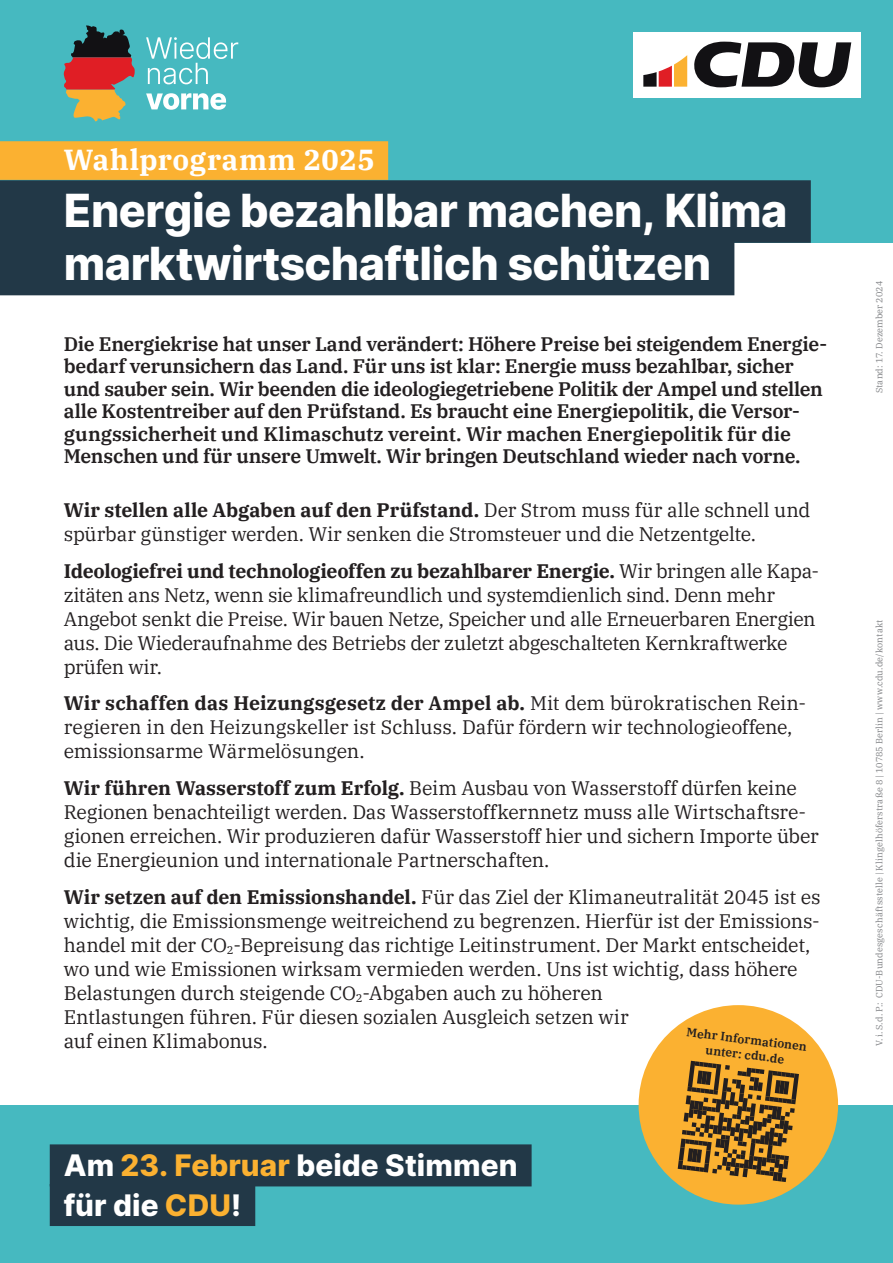
<style>
.page{position:relative;width:893px;height:1263px;background:#fff}
.page>*{position:absolute;margin:0;border:0;box-sizing:border-box;transform-origin:0 0}
.t1{font:45.75px/52.5px "Inter";letter-spacing:-.01em;color:#fff}
.t2{font:29.7px/39.6px "Inter";letter-spacing:.005em;color:#fff}
.t3{font:700 28.8px "IBM Plex Serif";letter-spacing:.02em;color:#fff}
.t4{font:19.5px/24px "IBM Plex Serif";letter-spacing:-.015em;color:#231f20}
.t5{font:600 19.5px/22.5px "IBM Plex Serif";letter-spacing:-.015em;color:#231f20}
.t6{font:600 12px/15px "IBM Plex Serif";color:#231f20;text-align:center}
.t7{font:9px "IBM Plex Serif";letter-spacing:.015em;color:#808285}
.s1{font-weight:700}
.s2{color:#fbb131}
</style>
<div class="page">
<div style="left:0;top:0;width:893px;height:243px;background:#46b9c0"></div>
<div style="left:0;top:141px;width:388px;height:39px;background:#fbb131"></div>
<div style="left:634px;top:32px;width:227px;height:65px;background:#fff"></div>
<svg style="left:643px;top:55px;width:44px;height:32px"></svg>
<svg style="left:694px;top:42px;width:157px;height:45px"></svg>
<svg style="left:146px;top:37px;width:92px;height:47px"></svg>
<svg style="left:146px;top:93px;width:80px;height:17px"></svg>
<svg style="left:64px;top:26px;width:71px;height:95px"></svg>
<div style="left:0;top:180px;width:811px;height:63px;background:#223847"></div>
<div style="left:0;top:233px;width:734px;height:62px;background:#223847"></div>
<div style="left:0;top:1106px;width:893px;height:157px;background:#46b9c0"></div>
<div style="left:50px;top:1144px;width:482px;height:42px;background:#223847"></div>
<div style="left:50px;top:1184px;width:205px;height:42px;background:#223847"></div>
<div style="left:639px;top:1005px;width:199px;height:199px;background:#fbb131;border-radius:50%"></div>
<svg style="left:678px;top:1061px;width:121px;height:121px"></svg>
<h3 class="t3" style="left:64px;top:137px;width:312px">Wahlprogramm 2025</h3>
<h1 class="t1" style="left:64px;top:183px;width:725px">Energie bezahlbar machen, Klima marktwirtschaftlich schützen</h1>
<p class="t5" style="left:64px;top:331px;width:765px">Die Energiekrise hat unser Land verändert: Höhere Preise bei steigendem Energie&shy;bedarf verunsichern das Land. Für uns ist klar: Energie muss bezahlbar, sicher und sauber sein. Wir beenden die ideologiegetriebene Politik der Ampel und stellen alle Kostentreiber auf den Prüfstand. Es braucht eine Energiepolitik, die Versor&shy;gungssicherheit und Klimaschutz vereint. Wir machen Energiepolitik für die Menschen und für unsere Umwelt. Wir bringen Deutschland wieder nach vorne.</p>
<p class="t4" style="left:64px;top:496px;width:748px"><span class="s1">Wir stellen alle Abgaben auf den Prüfstand.</span> Der Strom muss für alle schnell und spürbar günstiger werden. Wir senken die Stromsteuer und die Netzentgelte.</p>
<p class="t4" style="left:64px;top:557px;width:757px"><span class="s1">Ideologiefrei und technologieoffen zu bezahlbarer Energie.</span> Wir bringen alle Kapa&shy;zitäten ans Netz, wenn sie klimafreundlich und systemdienlich sind. Denn mehr Angebot senkt die Preise. Wir bauen Netze, Speicher und alle Erneuerbaren Energien aus. Die Wiederaufnahme des Betriebs der zuletzt abgeschalteten Kernkraftwerke prüfen wir.</p>
<p class="t4" style="left:64px;top:690px;width:744px"><span class="s1">Wir schaffen das Heizungsgesetz der Ampel ab.</span> Mit dem bürokratischen Rein&shy;regieren in den Heizungskeller ist Schluss. Dafür fördern wir technologieoffene, emissionsarme Wärmelösungen.</p>
<p class="t4" style="left:64px;top:775px;width:757px"><span class="s1">Wir führen Wasserstoff zum Erfolg.</span> Beim Ausbau von Wasserstoff dürfen keine Regionen benachteiligt werden. Das Wasserstoffkernnetz muss alle Wirtschaftsre&shy;gionen erreichen. Wir produzieren dafür Wasserstoff hier und sichern Importe über die Energieunion und internationale Partnerschaften.</p>
<p class="t4" style="left:64px;top:883px;width:758px"><span class="s1">Wir setzen auf den Emissionshandel.</span> Für das Ziel der Klimaneutralität 2045 ist es wichtig, die Emissionsmenge weitreichend zu begrenzen. Hierfür ist der Emissions&shy;handel mit der CO<sub>2</sub>-Bepreisung das richtige Leitinstrument. Der Markt entscheidet, wo und wie Emissionen wirksam vermieden werden. Uns ist wichtig, dass höhere Belastungen durch steigende CO<sub>2</sub>-Abgaben auch zu höheren<br>Entlastungen führen. Für diesen sozialen Ausgleich setzen wir<br>auf einen Klimabonus.</p>
<p class="t6" style="left:688px;top:1024px;width:122px;rotate:7deg">Mehr Informationen unter: cdu.de</p>
<h2 class="t2" style="left:64px;top:1145px;width:455px">Am <span class="s2">23. Februar</span> beide Stimmen für die <span class="s2">CDU</span>!</h2>
<p class="t7" style="left:872px;top:393px;width:114px;rotate:-90deg">Stand: 17. Dezember 2024</p>
<p class="t7" style="left:872px;top:1046px;width:428px;rotate:-90deg">V.i.S.d.P.: CDU-Bundesgeschäftsstelle | Klingelhöferstraße 8 | 10785 Berlin | www.cdu.de/kontakt</p>
</div>
